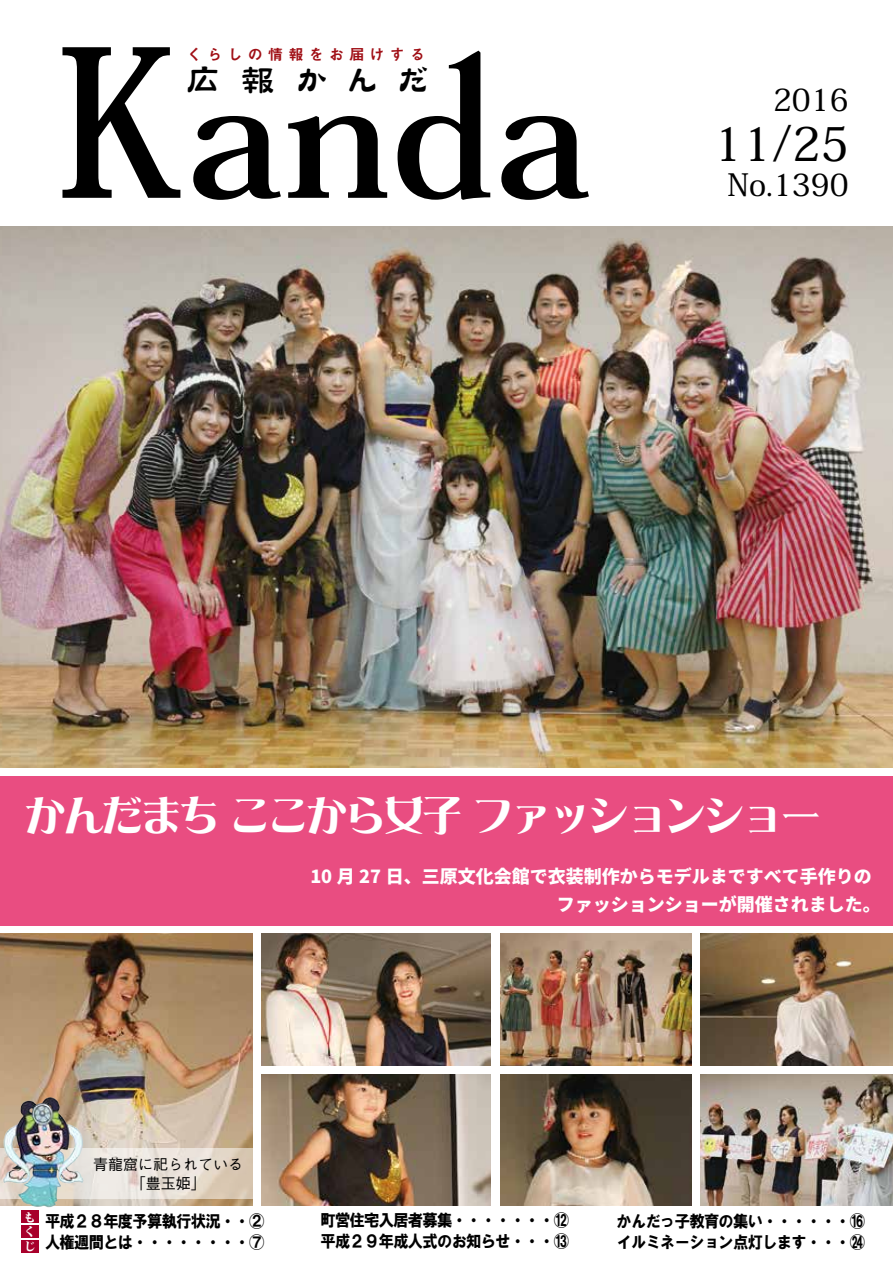
<style>
.page{position:relative;width:893px;height:1263px;background:#fff}
.page>*{position:absolute;margin:0;border:0;box-sizing:border-box;transform-origin:0 0}
.t1{font:500 46.65px "Koz Min Pro";color:#000}
.t2{font:41.25px "DFTF Lei Sho Std W5";letter-spacing:.58em;color:#000;scale:.8 1}
.t3{font:40.5px "DF Lei Ga So Std W9";letter-spacing:-.03em;color:#fff}
.t4{font:500 30.6px "Koz Min Pro";color:#000}
.t5{font:800 18px/28.3px "Gen Shin Gothic";color:#fff}
.t6{font:16.5px/21px "HGS Soei Kakugothic UB";letter-spacing:-.05em;color:#000;scale:.93 1}
.t7{font:500 15px/19.5px "Gothic BBB Pro";color:#000;text-align:center}
.t8{font:15px "Midashi Go Pro MB31";letter-spacing:.35em;color:#a00e15}
.t9{font:800 12px/14.7px "Koz Min Pro";color:#fff;text-align:justify}
</style>
<div class="page">
<img style="left:0;top:226px;width:893px;height:541px">
<img style="left:0;top:934px;width:252px;height:269px">
<img style="left:262px;top:934px;width:229px;height:132px">
<img style="left:701px;top:934px;width:192px;height:132px">
<img style="left:701px;top:1074px;width:192px;height:132px">
<img style="left:262px;top:1074px;width:229px;height:132px">
<img style="left:500px;top:1074px;width:192px;height:132px">
<img style="left:500px;top:934px;width:192px;height:132px">
<div style="left:0;top:776px;width:893px;height:149px;background:#e94d81"></div>
<svg style="left:85px;top:1148px;width:167px;height:51px;background:#e6ddd3"></svg>
<img style="left:0;top:1093px;width:85px;height:114px">
<svg style="left:62px;top:47px;width:527px;height:153px"></svg>
<svg style="left:41px;top:1203px;width:227px;height:5px"></svg>
<div style="left:21px;top:1210px;width:17px;height:13px;background:#a8002b"></div>
<div style="left:21px;top:1225px;width:17px;height:13px;background:#a8002b"></div>
<div style="left:21px;top:1240px;width:17px;height:13px;background:#a8002b"></div>
<p class="t8" style="left:187px;top:43px;width:240px">くらしの情報をお届けする</p>
<h2 class="t2" style="left:187px;top:58px;width:304px">広報かんだ</h2>
<h3 class="t4" style="left:773px;top:77px;width:77px">2016</h3>
<h1 class="t1" style="left:714px;top:110px;width:137px">11/25</h1>
<h3 class="t4" style="left:727px;top:163px;width:123px">No.1390</h3>
<h3 class="t3" style="left:26px;top:793px;width:797px">かんだまち ここから女子 ファッションショー</h3>
<p class="t5" style="left:557px;top:861px;width:325px;text-indent:-246px">10 月 27 日、三原文化会館で衣装制作からモデルまですべて手作りのファッションショーが開催されました。</p>
<p class="t9" style="left:24px;top:1209px;width:13px">もくじ</p>
<p class="t7" style="left:93px;top:1152px;width:151px">青龍窟に祀られている「豊玉姫」</p>
<p class="t6" style="left:45px;top:1210px;width:237px">平成２８年度予算執行状況・・②人権週間とは・・・・・・・・⑦</p>
<p class="t6" style="left:320px;top:1209px;width:269px">町営住宅入居者募集・・・・・・・⑫平成２９年成人式のお知らせ・・・⑬</p>
<p class="t6" style="left:617px;top:1210px;width:269px">かんだっ子教育の集い・・・・・・⑯イルミネーション点灯します・・・㉔</p>
</div>
